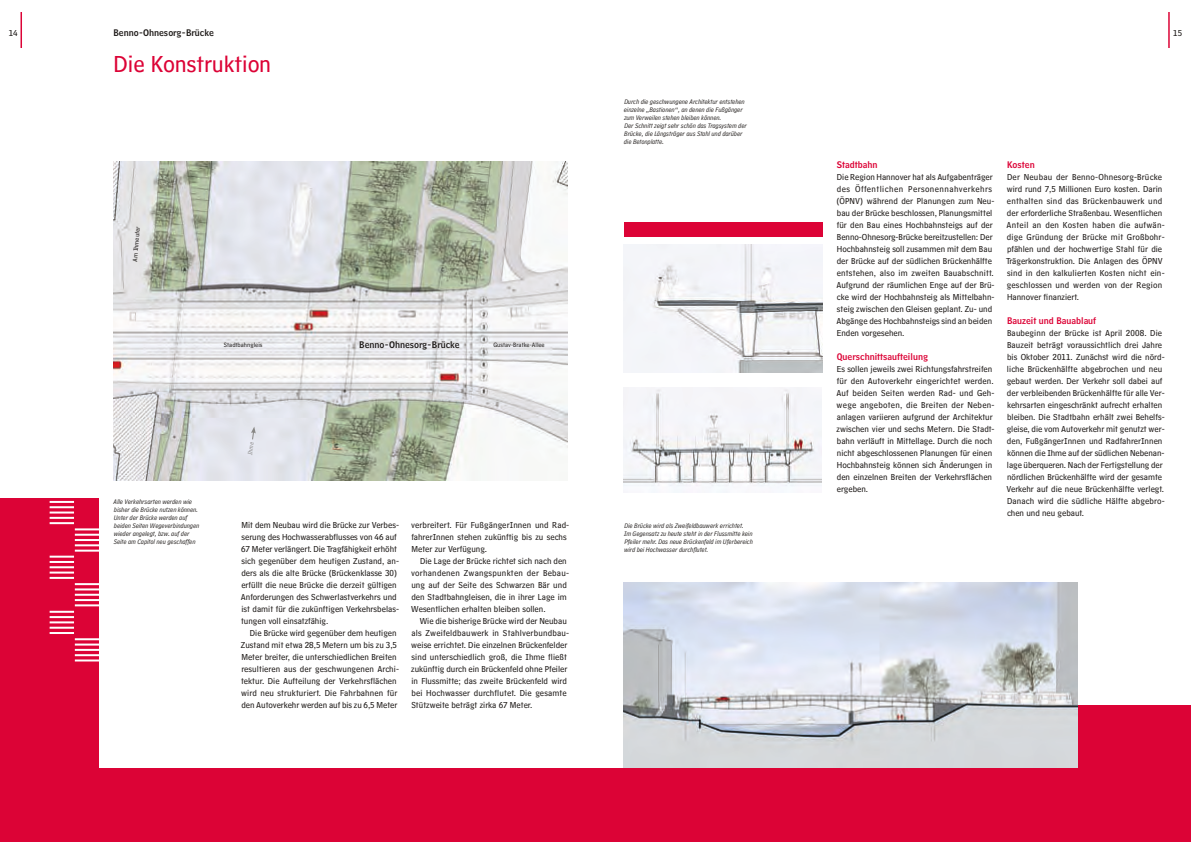
<style>
.page{position:relative;width:1191px;height:842px;background:#fff}
.page>*{position:absolute;margin:0;border:0;box-sizing:border-box;transform-origin:0 0}
.t1{font:24px "HM Text";color:#dc0336}
.t2{font:9px/12px "HM Text";color:#201c1a}
.t3{font:9px "HM Headline";color:#dc0336}
.t4{font:9px "HM Headline";color:#201c1a}
.t5{font:italic 7px/8px "HM Comment";color:#201c1a}
.t6{font:6.5px "HM Text";color:#201c1a}
.t7{font:italic 6.5px "HM Comment";color:#888785}
</style>
<div class="page">
<hr style="left:21px;top:12px;width:1px;height:36px;background:#dc0336">
<hr style="left:1168px;top:12px;width:1px;height:36px;background:#dc0336">
<div style="left:922px;top:705px;width:269px;height:66px;background:#dc0336"></div>
<img style="left:624px;top:583px;width:453px;height:185px">
<div style="left:624px;top:222px;width:198px;height:15px;background:#dc0336"></div>
<img style="left:113px;top:162px;width:454px;height:318px">
<div style="left:0;top:768px;width:1191px;height:74px;background:#dc0336"></div>
<div style="left:0;top:498px;width:99px;height:282px;background:#dc0336"></div>
<hr style="left:50px;top:501px;width:24px;height:2px;background:#fff">
<hr style="left:50px;top:506px;width:24px;height:2px;background:#fff">
<hr style="left:50px;top:511px;width:24px;height:2px;background:#fff">
<hr style="left:50px;top:517px;width:24px;height:2px;background:#fff">
<hr style="left:50px;top:522px;width:24px;height:2px;background:#fff">
<hr style="left:75px;top:528px;width:24px;height:2px;background:#fff">
<hr style="left:75px;top:534px;width:24px;height:2px;background:#fff">
<hr style="left:75px;top:539px;width:24px;height:2px;background:#fff">
<hr style="left:75px;top:544px;width:24px;height:2px;background:#fff">
<hr style="left:75px;top:550px;width:24px;height:2px;background:#fff">
<hr style="left:50px;top:556px;width:24px;height:2px;background:#fff">
<hr style="left:50px;top:561px;width:24px;height:2px;background:#fff">
<hr style="left:50px;top:566px;width:24px;height:2px;background:#fff">
<hr style="left:50px;top:572px;width:24px;height:2px;background:#fff">
<hr style="left:50px;top:577px;width:24px;height:2px;background:#fff">
<hr style="left:75px;top:583px;width:24px;height:2px;background:#fff">
<hr style="left:75px;top:588px;width:24px;height:2px;background:#fff">
<hr style="left:75px;top:594px;width:24px;height:2px;background:#fff">
<hr style="left:75px;top:599px;width:24px;height:2px;background:#fff">
<hr style="left:75px;top:604px;width:24px;height:2px;background:#fff">
<hr style="left:50px;top:611px;width:24px;height:2px;background:#fff">
<hr style="left:50px;top:616px;width:24px;height:2px;background:#fff">
<hr style="left:50px;top:621px;width:24px;height:2px;background:#fff">
<hr style="left:50px;top:627px;width:24px;height:2px;background:#fff">
<hr style="left:50px;top:632px;width:24px;height:2px;background:#fff">
<hr style="left:75px;top:638px;width:24px;height:2px;background:#fff">
<hr style="left:75px;top:643px;width:24px;height:2px;background:#fff">
<hr style="left:75px;top:649px;width:24px;height:2px;background:#fff">
<hr style="left:75px;top:654px;width:24px;height:2px;background:#fff">
<hr style="left:75px;top:659px;width:24px;height:2px;background:#fff">
<svg style="left:251px;top:427px;width:5px;height:13px"></svg>
<img style="left:624px;top:244px;width:198px;height:128px">
<img style="left:624px;top:388px;width:198px;height:104px">
<p class="t4" style="left:113px;top:25px;width:102px">Benno-Ohnesorg-Brücke</p>
<h1 class="t1" style="left:113px;top:43px;width:159px">Die Konstruktion</h1>
<p class="t2" style="left:9px;top:26px;width:10px">14</p>
<p class="t2" style="left:1173px;top:26px;width:10px">15</p>
<p class="t6" style="left:129px;top:261px;width:36px;rotate:-85deg">Am Ihmeufer</p>
<p class="t6" style="left:224px;top:339px;width:40px">Stadtbahngleis</p>
<p class="t4" style="left:359px;top:337px;width:102px">Benno-Ohnesorg-Brücke</p>
<p class="t6" style="left:493px;top:339px;width:53px">Gustav-Bratke-Allee</p>
<p class="t5" style="left:113px;top:496px;width:87px">Alle Verkehrsarten werden wie bisher die Brücke nutzen können.<br>Unter der Brücke werden auf beiden Seiten Wegeverbindungen wieder angelegt, bzw. auf der<br>Seite am Capitol neu geschaffen</p>
<p class="t7" style="left:244px;top:454px;width:14px;rotate:-83deg">Ihme</p>
<p class="t2" style="left:241px;top:518px;width:160px">Mit dem Neubau wird die Brücke zur Verbes&shy;serung des Hochwasserabflusses von 46 auf 67 Meter verlängert. Die Tragfähigkeit erhöht sich gegenüber dem heutigen Zustand, an&shy;ders als die alte Brücke (Brückenklasse 30) erfüllt die neue Brücke die derzeit gültigen Anforderungen des Schwerlastverkehrs und ist damit für die zukünftigen Verkehrsbelas&shy;tungen voll einsatzfähig.</p>
<p class="t2" style="left:241px;top:626px;width:160px;text-indent:9px">Die Brücke wird gegenüber dem heutigen Zustand mit etwa 28,5 Metern um bis zu 3,5<br>Meter breiter, die unterschiedlichen Breiten resultieren aus der geschwungenen Archi&shy;tektur. Die Aufteilung der Verkehrsflächen wird neu strukturiert. Die Fahrbahnen für den Autoverkehr werden auf bis zu 6,5 Meter</p>
<p class="t2" style="left:411px;top:518px;width:159px">verbreitert. Für FußgängerInnen und Rad&shy;fahrerInnen stehen zukünftig bis zu sechs<br>Meter zur Verfügung.</p>
<p class="t2" style="left:411px;top:554px;width:159px;text-indent:9px">Die Lage der Brücke richtet sich nach den vorhandenen Zwangspunkten der Bebau&shy;ung auf der Seite des Schwarzen Bär und den Stadtbahngleisen, die in ihrer Lage im Wesent-lichen erhalten bleiben sollen.</p>
<p class="t2" style="left:411px;top:614px;width:159px;text-indent:9px">Wie die bisherige Brücke wird der Neubau als Zweifeldbauwerk in Stahlverbundbau&shy;weise errichtet. Die einzelnen Brückenfelder sind unterschiedlich groß, die Ihme fließt zukünftig durch ein Brückenfeld ohne Pfeiler in Flussmitte; das zweite Brückenfeld wird bei Hochwasser durchflutet. Die gesamte Stützweite beträgt zirka 67 Meter.</p>
<p class="t5" style="left:624px;top:96px;width:125px">Durch die geschwungene Architektur entstehen einzelne „Bastionen“, an denen die Fußgänger zum Verweilen stehen bleiben können.<br>Der Schnitt zeigt sehr schön das Tragsystem der Brücke, die Längsträger aus Stahl und darüber die Betonplatte.</p>
<p class="t5" style="left:624px;top:520px;width:130px">Die Brücke wird als Zweifeldbauwerk errichtet.<br>Im Gegensatz zu heute steht in der Flussmitte kein Pfeiler mehr. Das neue Brückenfeld im Uferbereich wird bei Hochwasser durchflutet.</p>
<p class="t3" style="left:836px;top:157px;width:42px">Stadtbahn</p>
<p class="t2" style="left:836px;top:170px;width:160px">Die Region Hannover hat als Aufgaben-träger des Öffentlichen Personennahverkehrs (ÖPNV) während der Planungen zum Neu&shy;bau der Brücke beschlossen, Planungsmittel für den Bau eines Hochbahnsteigs auf der Benno-Ohnesorg-Brücke bereitzustellen: Der Hochbahnsteig soll zusammen mit dem Bau der Brücke auf der südlichen Brückenhälfte entstehen, also im zweiten Bauabschnitt.<br>Aufgrund der räumlichen Enge auf der Brü&shy;cke wird der Hochbahnsteig als Mittelbahn&shy;steig zwischen den Gleisen geplant. Zu- und Abgänge des Hochbahnsteigs sind an beiden Enden vorgesehen.</p>
<p class="t3" style="left:836px;top:349px;width:93px">Querschnittsaufteilung</p>
<p class="t2" style="left:836px;top:362px;width:160px">Es sollen jeweils zwei Richtungsfahrstreifen für den Autoverkehr eingerichtet werden.<br>Auf beiden Seiten werden Rad- und Geh&shy;wege angeboten, die Breiten der Neben&shy;anlagen variieren aufgrund der Architektur zwischen vier und sechs Metern. Die Stadt&shy;bahn verläuft in Mittellage. Durch die noch nicht abgeschlossenen Planungen für einen Hochbahnsteig können sich Änderungen in den einzelnen Breiten der Verkehrsflächen ergeben.</p>
<p class="t3" style="left:1007px;top:157px;width:29px">Kosten</p>
<p class="t2" style="left:1006px;top:170px;width:160px">Der Neubau der Benno-Ohnesorg-Brücke wird rund 7,5 Millionen Euro kosten. Darin enthalten sind das Brückenbauwerk und der erforderliche Straßenbau. Wesentlichen Anteil an den Kosten haben die aufwän&shy;dige Gründung der Brücke mit Großbohr&shy;pfählen und der hochwertige Stahl für die Trägerkonstruk-tion. Die Anlagen des ÖPNV sind in den kalkulierten Kosten nicht ein&shy;geschlossen und werden von der Region Hannover finanziert.</p>
<p class="t3" style="left:1007px;top:313px;width:91px">Bauzeit und Bauablauf</p>
<p class="t2" style="left:1006px;top:326px;width:160px">Baubeginn der Brücke ist April 2008. Die Bauzeit beträgt voraussichtlich drei Jahre bis Oktober 2011. Zunächst wird die nörd&shy;liche Brückenhälfte abgebrochen und neu gebaut werden. Der Verkehr soll dabei auf der verbleibenden Brückenhälfte für alle Ver&shy;kehrsarten eingeschränkt aufrecht erhalten bleiben. Die Stadtbahn erhält zwei Behelfs&shy;gleise, die vom Autoverkehr mit genutzt wer&shy;den, FußgängerInnen und RadfahrerInnen können die Ihme auf der südlichen Nebenan&shy;lage überqueren. Nach der Fertigstellung der nördlichen Brückenhälfte wird der gesamte Verkehr auf die neue Brückenhälfte verlegt.<br>Danach wird die südliche Hälfte abgebro&shy;chen und neu gebaut.</p>
</div>
